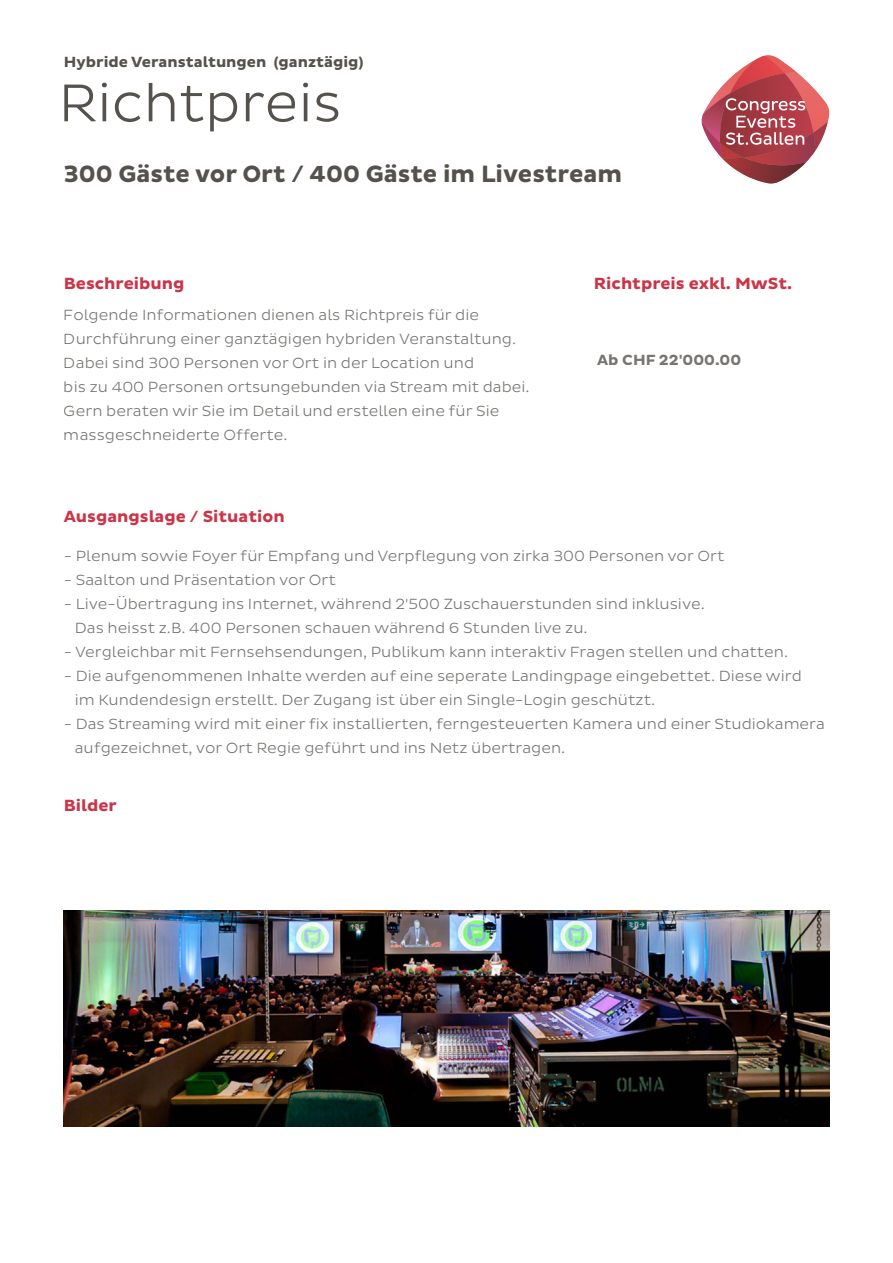
<style>
.page{position:relative;width:893px;height:1263px;background:#fff}
.page>*{position:absolute;margin:0;border:0;box-sizing:border-box;transform-origin:0 0}
.t1{font:300 54px "Pluto Sans";color:#55524e}
.t2{font:700 24px "Pluto Sans";color:#55524e}
.t3{font:700 16.5px "Pluto Sans";color:#cb3548}
.t4{font:300 15px/24px "Pluto Sans";color:#55524e}
.t5{font:700 15px "Pluto Sans";color:#55524e}
</style>
<div class="page">
<svg style="left:702px;top:55px;width:127px;height:129px"></svg>
<img style="left:64px;top:911px;width:765px;height:215px">
<p class="t5" style="left:64px;top:53px;width:301px">Hybride Veranstaltungen (ganztägig)</p>
<h1 class="t1" style="left:58px;top:72px;width:285px">Richtpreis</h1>
<h2 class="t2" style="left:64px;top:160px;width:560px">300 Gäste vor Ort / 400 Gäste im Livestream</h2>
<p class="t3" style="left:64px;top:274px;width:122px">Beschreibung</p>
<p class="t4" style="left:64px;top:303px;width:467px">Folgende Informationen dienen als Richtpreis für die Durchführung einer ganztägigen hybriden Veranstaltung.<br>Dabei sind 300 Personen vor Ort in der Location und<br>bis zu 400 Personen ortsungebunden via Stream mit dabei.<br>Gern beraten wir Sie im Detail und erstellen eine für Sie massgeschneiderte Offerte.</p>
<p class="t3" style="left:64px;top:507px;width:222px">Ausgangslage / Situation</p>
<p class="t3" style="left:594px;top:274px;width:200px">Richtpreis exkl. MwSt.</p>
<p class="t5" style="left:597px;top:351px;width:146px">Ab CHF 22'000.00</p>
<p class="t4" style="left:64px;top:544px;width:662px">- Plenum sowie Foyer für Empfang und Verpflegung von zirka 300 Personen vor Ort</p>
<p class="t4" style="left:64px;top:568px;width:274px">- Saalton und Präsentation vor Ort</p>
<p class="t4" style="left:75px;top:592px;width:631px;text-indent:-11px">- Live-Übertragung ins Internet, während 2'500 Zuschauerstunden sind inklusive.<br>Das heisst z.B. 400 Personen schauen während 6 Stunden live zu.</p>
<p class="t4" style="left:64px;top:640px;width:726px">- Vergleichbar mit Fernsehsendungen, Publikum kann interaktiv Fragen stellen und chatten.</p>
<p class="t4" style="left:75px;top:664px;width:729px;text-indent:-11px">- Die aufgenommenen Inhalte werden auf eine seperate Landingpage eingebettet. Diese wird im Kundendesign erstellt. Der Zugang ist über ein Single-Login geschützt.</p>
<p class="t4" style="left:75px;top:712px;width:752px;text-indent:-11px">- Das Streaming wird mit einer fix installierten, ferngesteuerten Kamera und einer Studiokamera aufgezeichnet, vor Ort Regie geführt und ins Netz übertragen.</p>
<p class="t3" style="left:64px;top:795px;width:55px">Bilder</p>
</div>
